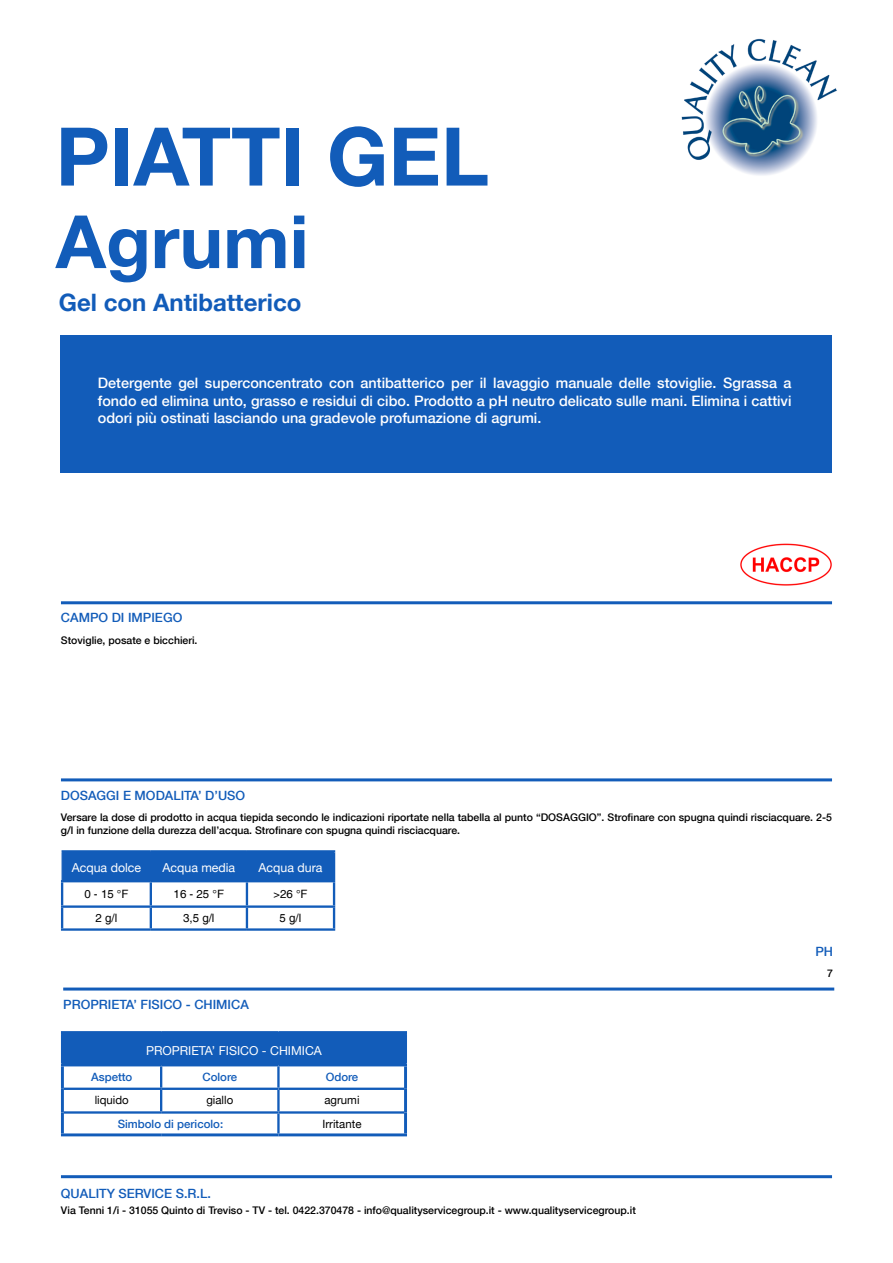
<style>
.page{position:relative;width:893px;height:1263px;background:#fff}
.page>*{position:absolute;margin:0;border:0;box-sizing:border-box;transform-origin:0 0}
.t1{font:700 81px "Helvetica Neue";color:#125cb9}
.t2{font:700 73.5px "Helvetica Neue";color:#125cb9}
.t3{font:700 24px "Helvetica Neue";color:#125cb9}
.t4{font:500 14.4px/17.2px "Helvetica Neue";color:#fff;text-align:justify}
.t5{font:500 12.75px "Helvetica Neue";color:#125cb9}
.t6{font:12.3px "Helvetica Neue";color:#fff}
.t7{font:500 11.4px "Helvetica Neue";color:#125cb9}
.t8{font:11.4px "Helvetica";color:#000}
.t9{font:11.4px "Helvetica Neue";color:#000}
.t10{font:500 10.5px/12.6px "Helvetica Neue";color:#000}
</style>
<div class="page">
<div style="left:61px;top:335px;width:771px;height:137px;background:#125cb9"></div>
<img style="left:681px;top:38px;width:156px;height:138px">
<hr style="left:61px;top:601px;width:771px;height:3px;background:#125cb9">
<hr style="left:61px;top:1175px;width:771px;height:3px;background:#125cb9">
<hr style="left:61px;top:778px;width:771px;height:3px;background:#125cb9">
<div style="left:62px;top:1032px;width:344px;height:33px;background:#125cb9"></div>
<hr style="left:64px;top:1087px;width:97px;height:3px;background:#125cb9">
<hr style="left:161px;top:1087px;width:117px;height:3px;background:#125cb9">
<hr style="left:278px;top:1087px;width:126px;height:3px;background:#125cb9">
<hr style="left:64px;top:1111px;width:97px;height:3px;background:#125cb9">
<hr style="left:160px;top:1066px;width:2px;height:21px;background:#125cb9">
<hr style="left:160px;top:1090px;width:2px;height:21px;background:#125cb9">
<hr style="left:161px;top:1111px;width:117px;height:3px;background:#125cb9">
<hr style="left:277px;top:1066px;width:3px;height:21px;background:#125cb9">
<hr style="left:277px;top:1090px;width:3px;height:21px;background:#125cb9">
<hr style="left:278px;top:1111px;width:126px;height:3px;background:#125cb9">
<hr style="left:277px;top:1114px;width:3px;height:19px;background:#125cb9">
<hr style="left:61px;top:1031px;width:100px;height:3px;background:#125cb9">
<hr style="left:61px;top:1034px;width:3px;height:29px;background:#125cb9">
<hr style="left:161px;top:1031px;width:117px;height:3px;background:#125cb9">
<hr style="left:278px;top:1031px;width:129px;height:3px;background:#125cb9">
<hr style="left:404px;top:1034px;width:3px;height:29px;background:#125cb9">
<hr style="left:61px;top:1063px;width:100px;height:3px;background:#125cb9">
<hr style="left:161px;top:1063px;width:117px;height:3px;background:#125cb9">
<hr style="left:278px;top:1063px;width:129px;height:3px;background:#125cb9">
<hr style="left:61px;top:1066px;width:3px;height:23px;background:#125cb9">
<hr style="left:404px;top:1066px;width:3px;height:23px;background:#125cb9">
<hr style="left:61px;top:1089px;width:3px;height:23px;background:#125cb9">
<hr style="left:404px;top:1089px;width:3px;height:23px;background:#125cb9">
<hr style="left:61px;top:1112px;width:3px;height:21px;background:#125cb9">
<hr style="left:404px;top:1112px;width:3px;height:21px;background:#125cb9">
<hr style="left:61px;top:1133px;width:100px;height:3px;background:#125cb9">
<hr style="left:161px;top:1133px;width:117px;height:3px;background:#125cb9">
<hr style="left:278px;top:1133px;width:129px;height:3px;background:#125cb9">
<div style="left:62px;top:852px;width:271px;height:28px;background:#125cb9"></div>
<hr style="left:246px;top:852px;width:2px;height:28px;background:#125cb9">
<hr style="left:333px;top:908px;width:2px;height:20px;background:#125cb9">
<hr style="left:247px;top:928px;width:88px;height:3px;background:#125cb9">
<hr style="left:62px;top:850px;width:89px;height:2px;background:#125cb9">
<hr style="left:151px;top:850px;width:96px;height:2px;background:#125cb9">
<hr style="left:247px;top:850px;width:88px;height:2px;background:#125cb9">
<hr style="left:333px;top:852px;width:2px;height:28px;background:#125cb9">
<hr style="left:61px;top:880px;width:90px;height:2px;background:#125cb9">
<hr style="left:151px;top:880px;width:96px;height:2px;background:#125cb9">
<hr style="left:247px;top:880px;width:88px;height:2px;background:#125cb9">
<hr style="left:333px;top:882px;width:2px;height:23px;background:#125cb9">
<hr style="left:61px;top:905px;width:90px;height:3px;background:#125cb9">
<hr style="left:151px;top:905px;width:96px;height:3px;background:#125cb9">
<hr style="left:247px;top:905px;width:88px;height:3px;background:#125cb9">
<hr style="left:61px;top:882px;width:2px;height:23px;background:#125cb9">
<hr style="left:61px;top:908px;width:2px;height:20px;background:#125cb9">
<hr style="left:61px;top:928px;width:90px;height:3px;background:#125cb9">
<hr style="left:150px;top:882px;width:2px;height:23px;background:#125cb9">
<hr style="left:246px;top:882px;width:2px;height:23px;background:#125cb9">
<hr style="left:150px;top:908px;width:2px;height:20px;background:#125cb9">
<hr style="left:246px;top:908px;width:2px;height:20px;background:#125cb9">
<hr style="left:151px;top:928px;width:96px;height:3px;background:#125cb9">
<hr style="left:63px;top:987px;width:771px;height:3px;background:#125cb9">
<img style="left:740px;top:543px;width:92px;height:43px">
<h1 class="t1" style="left:56px;top:107px;width:435px">PIATTI GEL</h1>
<h2 class="t2" style="left:56px;top:196px;width:254px">Agrumi</h2>
<h3 class="t3" style="left:59px;top:287px;width:244px">Gel con Antibatterico</h3>
<p class="t4" style="left:98px;top:374px;width:695px">Detergente gel superconcentrato con antibatterico per il lavaggio manuale delle stoviglie. Sgrassa a fondo ed elimina unto, grasso e residui di cibo. Prodotto a pH neutro delicato sulle mani. Elimina i cattivi odori più ostinati lasciando una gradevole profumazione di agrumi.</p>
<p class="t5" style="left:61px;top:608px;width:123px">CAMPO DI IMPIEGO</p>
<p class="t10" style="left:61px;top:633px;width:138px">Stoviglie, posate e bicchieri.</p>
<p class="t5" style="left:61px;top:785px;width:186px">DOSAGGI E MODALITA’ D’USO</p>
<p class="t10" style="left:61px;top:811px;width:773px">Versare la dose di prodotto in acqua tiepida secondo le indicazioni riportate nella tabella al punto “DOSAGGIO”. Strofinare con spugna quindi risciacquare. 2-5 g/l in funzione della durezza dell’acqua. Strofinare con spugna quindi risciacquare.</p>
<p class="t6" style="left:72px;top:860px;width:71px">Acqua dolce</p>
<p class="t6" style="left:162px;top:860px;width:74px">Acqua media</p>
<p class="t6" style="left:259px;top:860px;width:65px">Acqua dura</p>
<p class="t8" style="left:84px;top:887px;width:46px">0 - 15 °F</p>
<p class="t8" style="left:174px;top:887px;width:52px">16 - 25 °F</p>
<p class="t8" style="left:273px;top:887px;width:36px">&gt;26 °F</p>
<p class="t8" style="left:96px;top:912px;width:23px">2 g/l</p>
<p class="t8" style="left:183px;top:912px;width:33px">3,5 g/l</p>
<p class="t8" style="left:280px;top:912px;width:23px">5 g/l</p>
<p class="t5" style="left:63px;top:994px;width:187px">PROPRIETA’ FISICO - CHIMICA</p>
<p class="t6" style="left:146px;top:1043px;width:177px">PROPRIETA’ FISICO - CHIMICA</p>
<p class="t7" style="left:91px;top:1067px;width:43px">Aspetto</p>
<p class="t7" style="left:202px;top:1067px;width:36px">Colore</p>
<p class="t7" style="left:326px;top:1067px;width:34px">Odore</p>
<p class="t9" style="left:95px;top:1093px;width:36px">liquido</p>
<p class="t9" style="left:206px;top:1093px;width:28px">giallo</p>
<p class="t9" style="left:324px;top:1093px;width:37px">agrumi</p>
<p class="t7" style="left:118px;top:1115px;width:107px">Simbolo di pericolo:</p>
<p class="t9" style="left:323px;top:1117px;width:40px">Irritante</p>
<p class="t5" style="left:61px;top:1183px;width:151px">QUALITY SERVICE S.R.L.</p>
<p class="t10" style="left:61px;top:1204px;width:576px">Via Tenni 1/i - 31055 Quinto di Treviso - TV - tel. 0422.370478 - info@qualityservicegroup.it - www.qualityservicegroup.it</p>
<p class="t5" style="left:815px;top:941px;width:19px">PH</p>
<p class="t10" style="left:827px;top:967px;width:7px">7</p>
</div>
